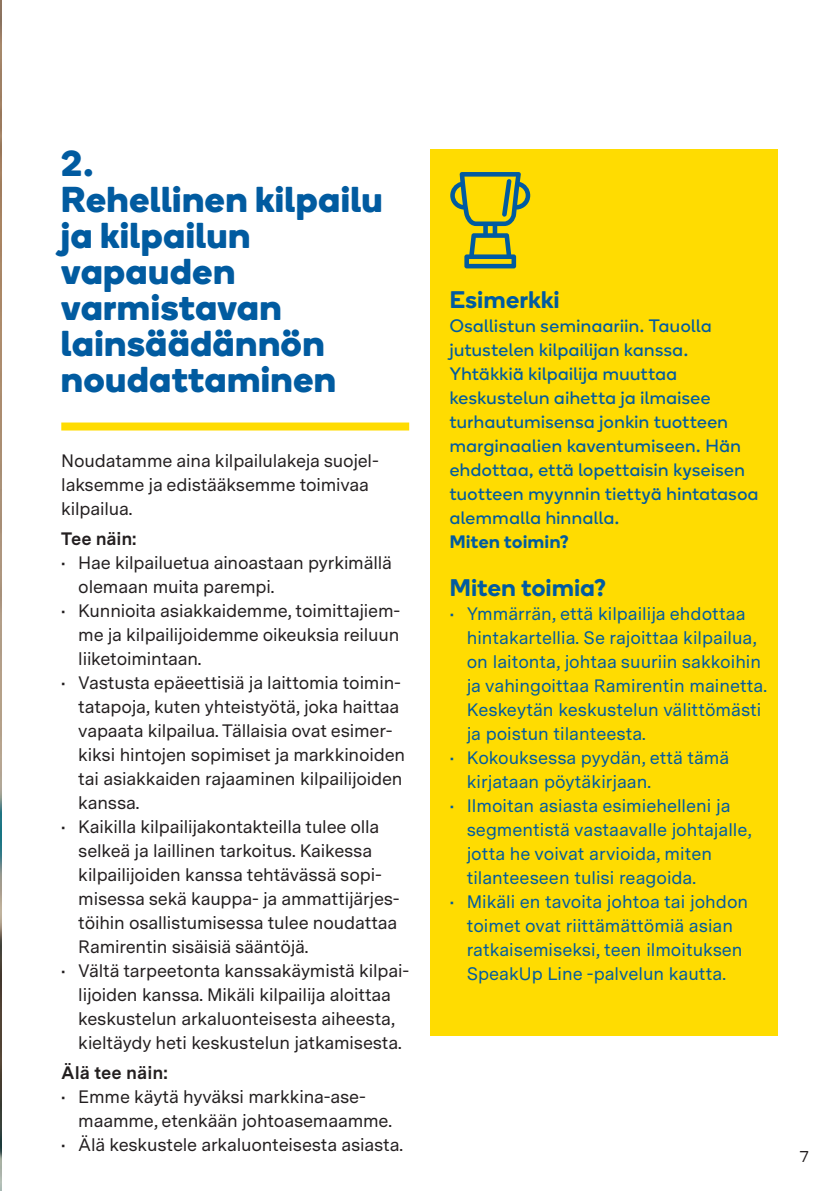
<style>
.page{position:relative;width:840px;height:1191px;background:#fff}
.page>*{position:absolute;margin:0;border:0;box-sizing:border-box;transform-origin:0 0}
.t1{font:700 36px/36px "Boing";letter-spacing:.025em;color:#015ba0}
.t2{font:600 24px "Boing";letter-spacing:.025em;color:#015ba0}
.t3{font:18px/24px "Messina Sans";letter-spacing:-.01em;color:#231f20}
.t4{font:18px/24px "Messina Sans";color:#015ba0}
.t5{font:18px/24px "Boing";letter-spacing:.03em;color:#015ba0}
.t6{font:700 18px "Messina Sans";color:#231f20}
.t7{font:600 18px "Boing";letter-spacing:.04em;color:#015ba0}
.t8{font:16px "Messina Sans";color:#231f20}
</style>
<div class="page">
<img style="left:0;top:0;width:1px;height:1191px">
<div style="left:61px;top:422px;width:348px;height:8px;background:#ffdc01"></div>
<div style="left:430px;top:149px;width:347px;height:886px;background:#ffdc01"></div>
<svg style="left:450px;top:172px;width:80px;height:96px"></svg>
<p class="t1" style="left:61px;top:144px;width:322px">2.<br>Rehellinen kilpailu ja kilpailun vapauden varmistavan lainsäädännön noudattaminen</p>
<p class="t3" style="left:61px;top:448px;width:319px">Noudatamme aina kilpailulakeja suojel&shy;laksemme ja edistääksemme toimivaa kilpailua.</p>
<p class="t6" style="left:61px;top:525px;width:77px">Tee näin:</p>
<p class="t3" style="left:78px;top:550px;width:315px;text-indent:-17px">• Hae kilpailuetua ainoastaan pyrkimällä olemaan muita parempi.</p>
<p class="t3" style="left:78px;top:598px;width:323px;text-align:justify;text-indent:-17px">• Kunnioita asiakkaidemme, toimittajiem&shy;me ja kilpailijoidemme oikeuksia reiluun liiketoimintaan.</p>
<p class="t3" style="left:78px;top:670px;width:328px;text-indent:-17px">• Vastusta epäeettisiä ja laittomia toimin&shy;tatapoja, kuten yhteistyötä, joka haittaa vapaata kilpailua. Tällaisia ovat esimer&shy;kiksi hintojen sopimiset ja markkinoiden tai asiakkaiden rajaaminen kilpailijoiden kanssa.</p>
<p class="t3" style="left:78px;top:814px;width:323px;text-indent:-17px">• Kaikilla kilpailijakontakteilla tulee olla selkeä ja laillinen tarkoitus. Kaikessa kilpailijoiden kanssa tehtävässä sopi&shy;misessa sekä kauppa- ja ammattijärjes&shy;töihin osallistumisessa tulee noudattaa Ramirentin sisäisiä sääntöjä.</p>
<p class="t3" style="left:61px;top:958px;width:349px;text-align:center">• Vältä tarpeetonta kanssakäymistä kilpai&shy;lijoiden kanssa. Mikäli kilpailija aloittaa keskustelun arkaluonteisesta aiheesta, kieltäydy heti keskustelun jatkamisesta.</p>
<p class="t6" style="left:61px;top:1058px;width:108px">Älä tee näin:</p>
<p class="t3" style="left:78px;top:1083px;width:315px;text-indent:-17px">• Emme käytä hyväksi markkina-ase&shy;maamme, etenkään johtoasemaamme.</p>
<p class="t3" style="left:61px;top:1131px;width:343px">• Älä keskustele arkaluonteisesta asiasta.</p>
<p class="t2" style="left:449px;top:283px;width:111px">Esimerkki</p>
<p class="t5" style="left:449px;top:313px;width:310px">Osallistun seminaariin. Tauolla jutustelen kilpailijan kanssa.<br>Yhtäkkiä kilpailija muuttaa keskustelun aihetta ja ilmaisee turhautumisensa jonkin tuotteen marginaalien kaventumiseen. Hän ehdottaa, että lopettaisin kyseisen tuotteen myynnin tiettyä hintatasoa alemmalla hinnalla.</p>
<p class="t7" style="left:449px;top:529px;width:121px">Miten toimin?</p>
<p class="t2" style="left:449px;top:571px;width:158px">Miten toimia?</p>
<p class="t4" style="left:466px;top:601px;width:302px;text-indent:-17px">• Ymmärrän, että kilpailija ehdottaa hintakartellia. Se rajoittaa kilpailua, on laitonta, johtaa suuriin sakkoihin ja vahingoittaa Ramirentin mainetta.<br>Keskeytän keskustelun välittömästi ja poistun tilanteesta.</p>
<p class="t4" style="left:466px;top:745px;width:264px;text-indent:-17px">• Kokouksessa pyydän, että tämä kirjataan pöytäkirjaan.</p>
<p class="t4" style="left:466px;top:793px;width:286px;text-indent:-17px">• Ilmoitan asiasta esimiehelleni ja segmentistä vastaavalle johtajalle, jotta he voivat arvioida, miten tilanteeseen tulisi reagoida.</p>
<p class="t4" style="left:466px;top:889px;width:283px;text-indent:-17px">• Mikäli en tavoita johtoa tai johdon toimet ovat riittämättömiä asian ratkaisemiseksi, teen ilmoituksen SpeakUp Line ‑palvelun kautta.</p>
<p class="t8" style="left:799px;top:1144px;width:11px">7</p>
</div>
